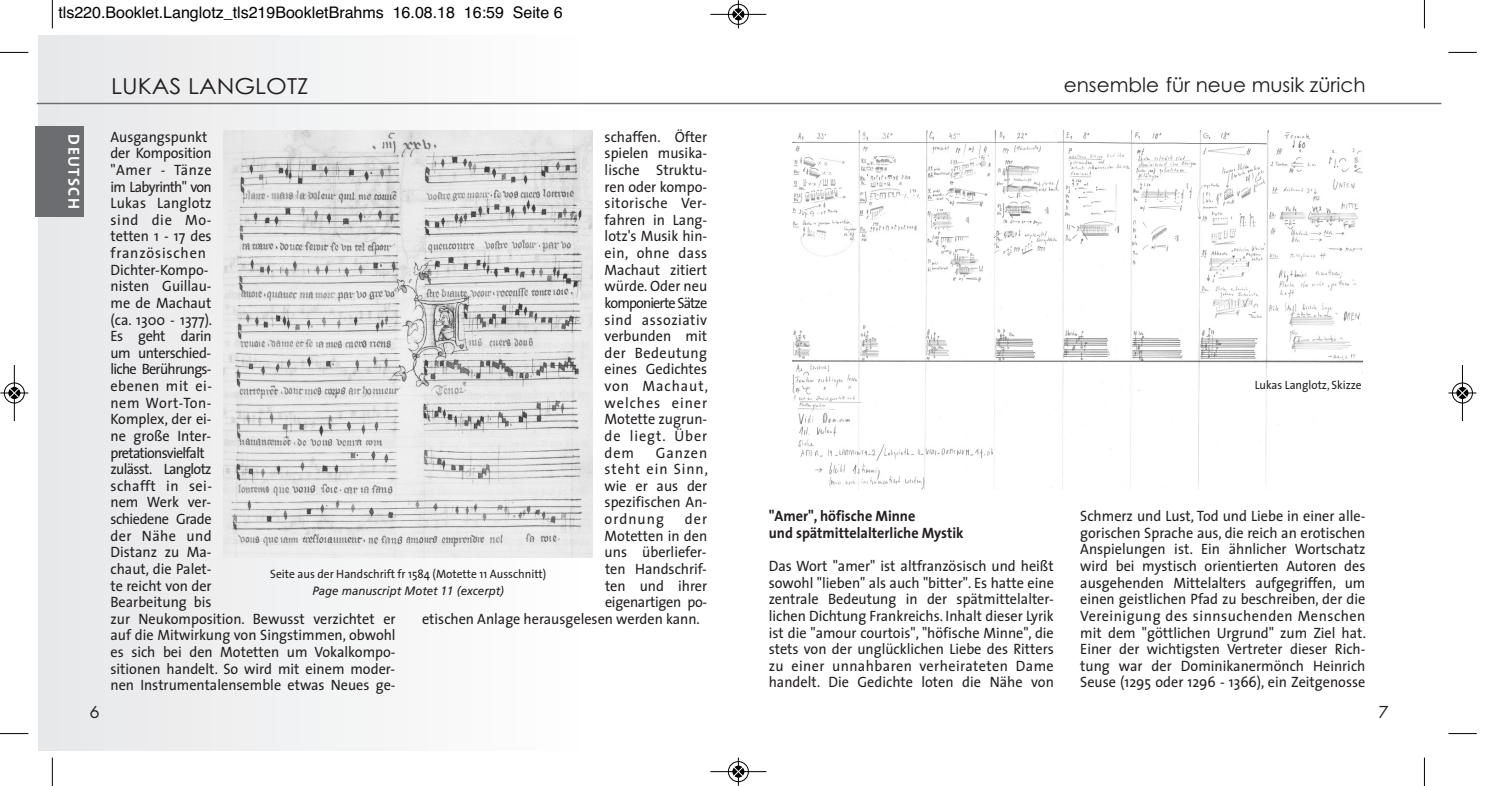
<style>
.page{position:relative;width:1511px;height:786px;background:#fff}
.page>*{position:absolute;margin:0;border:0;box-sizing:border-box;transform-origin:0 0}
.t1{font:22px "Century Gothic";color:#231f20;scale:1.09 1}
.t2{font:20px "Century Gothic";color:#231f20}
.t3{font:16px "Helvetica";color:#000}
.t4{font:700 16px "The Sans";letter-spacing:.09em;color:#fff}
.t5{font:16px "Futura";color:#231f20}
.t6{font:15px/16.6px "The Sans";color:#231f20;text-align:justify;scale:.95 1}
.t7{font:700 15px/16.6px "The Sans";color:#231f20;scale:.95 1}
.t8{font:15px "The Sans";letter-spacing:-.02em;color:#231f20;scale:.95 1}
.t9{font:12.2px "The Sans";color:#231f20;scale:.95 1}
.t10{font:italic 12.2px "Frutiger";color:#231f20;scale:.95 1}
.t11{font:12px "The Sans";color:#231f20;scale:.95 1}
</style>
<div class="page">
<div style="left:38px;top:35px;width:548px;height:715px;background:linear-gradient(to right,#e7e7e9,#fefefe)"></div>
<div style="left:35px;top:126px;width:49px;height:91px;background:#6c6d70"></div>
<hr style="left:37px;top:103px;width:1404px;height:1px;background:#6c6d70">
<img style="left:224px;top:130px;width:369px;height:427px">
<img style="left:792px;top:131px;width:570px;height:358px">
<svg style="left:52px;top:0;width:1px;height:28px"></svg>
<svg style="left:0;top:52px;width:28px;height:1px"></svg>
<svg style="left:1424px;top:0;width:1px;height:28px"></svg>
<svg style="left:1448px;top:52px;width:29px;height:1px"></svg>
<svg style="left:52px;top:757px;width:1px;height:28px"></svg>
<svg style="left:1424px;top:757px;width:1px;height:28px"></svg>
<hr style="left:710px;top:14px;width:56px;height:1px;background:#000">
<div style="left:728px;top:4px;width:21px;height:21px;border:1px solid #000;border-radius:50%"></div>
<svg style="left:733px;top:0;width:10px;height:28px"></svg>
<hr style="left:710px;top:770px;width:56px;height:1px;background:#000">
<div style="left:728px;top:760px;width:21px;height:21px;border:1px solid #000;border-radius:50%"></div>
<svg style="left:733px;top:757px;width:10px;height:28px"></svg>
<hr style="left:14px;top:365px;width:1px;height:56px;background:#000">
<div style="left:4px;top:382px;width:21px;height:21px;border:1px solid #000;border-radius:50%"></div>
<svg style="left:0;top:387px;width:28px;height:11px"></svg>
<hr style="left:1462px;top:365px;width:1px;height:56px;background:#000">
<div style="left:1452px;top:382px;width:21px;height:21px;border:1px solid #000;border-radius:50%"></div>
<svg style="left:1448px;top:387px;width:28px;height:11px"></svg>
<p class="t3" style="left:58px;top:7px;width:506px">tls220.Booklet.Langlotz_tls219BookletBrahms 16.08.18 16:59 Seite 6</p>
<h1 class="t1" style="left:111px;top:77px;width:183px">LUKAS LANGLOTZ</h1>
<p class="t4" style="left:80px;top:134px;width:76px;rotate:90deg">DEUTSCH</p>
<p class="t5" style="left:90px;top:704px;width:11px">6</p>
<p class="t6" style="left:111px;top:130px;width:302px;text-align:left">Ausgangspunkt<br>der Komposition<br>"Amer - Tänze<br>im Labyrinth" von<br>Lukas Langlotz<br>sind die Mo-<br>tetten 1 - 17 des<br>französischen<br>Dichter-Kompo-<br>nisten Guillau-<br>me de Machaut<br>(ca. 1300 - 1377).<br>Es geht darin<br>um unterschied-<br>liche Berührungs-<br>ebenen mit ei-<br>nem Wort-Ton-<br>Komplex, der ei-<br>ne große Inter-<br>pretationsvielfalt<br>zulässt. Langlotz<br>schafft in sei-<br>nem Werk ver-<br>schiedene Grade<br>der Nähe und<br>Distanz zu Ma-<br>chaut, die Palet-<br>te reicht von der<br>Bearbeitung bis<br>zur Neukomposition. Bewusst verzichtet er auf die Mitwirkung von Singstimmen, obwohl es sich bei den Motetten um Vokalkompo&shy;sitionen handelt. So wird mit einem moder&shy;nen Instrumentalensemble etwas Neues ge-</p>
<p class="t6" style="left:605px;top:130px;width:110px">schaffen. Öfter spielen musika&shy;lische Struktu&shy;ren oder kompo&shy;sitorische Ver&shy;fahren in Lang&shy;lotz's Musik hin&shy;ein, ohne dass Machaut zitiert würde. Oder neu komponierte Sätze sind assoziativ verbunden mit der Bedeutung eines Gedichtes von Machaut, welches einer Motette zugrun&shy;de liegt. Über dem</p>
<p class="t6" style="left:605px;top:445px;width:110px;text-indent:51px">Ganzen steht ein Sinn, wie er aus der spezifischen An&shy;ordnung</p>
<p class="t6" style="left:685px;top:512px;width:25px">der</p>
<p class="t6" style="left:605px;top:528px;width:109px">Motetten in den</p>
<p class="t6" style="left:605px;top:545px;width:109px">uns überliefer-</p>
<p class="t6" style="left:605px;top:561px;width:109px">ten Handschrif-</p>
<p class="t6" style="left:605px;top:578px;width:109px">ten und ihrer</p>
<p class="t8" style="left:605px;top:595px;width:109px">eigenartigen po-</p>
<p class="t6" style="left:422px;top:611px;width:294px">etischen Anlage herausgelesen werden kann.</p>
<p class="t9" style="left:270px;top:569px;width:292px">Seite aus der Handschrift fr 1584 (Motette 11 Ausschnitt)</p>
<p class="t10" style="left:312px;top:585px;width:203px">Page manuscript Motet 11 (excerpt)</p>
<h2 class="t2" style="left:1064px;top:77px;width:303px">ensemble für neue musik zürich</h2>
<p class="t11" style="left:1255px;top:379px;width:114px">Lukas Langlotz, Skizze</p>
<p class="t7" style="left:769px;top:509px;width:207px">"Amer", höfische Minne<br>und spätmittelalterliche Mystik</p>
<p class="t6" style="left:769px;top:558px;width:302px">Das Wort "amer" ist altfranzösisch und heißt sowohl "lieben" als auch "bitter". Es hatte eine zentrale Bedeutung in der spätmittelalter&shy;lichen Dichtung Frankreichs. Inhalt dieser Lyrik ist die "amour courtois", "höfische Minne", die stets von der unglücklichen Liebe des Ritters zu einer unnahbaren verheirateten Dame handelt. Die Gedichte loten die Nähe von</p>
<p class="t6" style="left:1080px;top:509px;width:302px">Schmerz und Lust, Tod und Liebe in einer alle&shy;gorischen Sprache aus, die reich an erotischen Anspielungen ist. Ein ähnlicher Wortschatz wird bei mystisch orientierten Autoren des ausgehenden Mittelalters aufgegriffen, um einen geistlichen Pfad zu beschreiben, der die Vereinigung des sinnsuchenden Menschen mit dem "göttlichen Urgrund" zum Ziel hat.<br>Einer der wichtigsten Vertreter dieser Rich&shy;tung war der Dominikanermönch Heinrich Seuse (1295 oder 1296 - 1366), ein Zeitgenosse</p>
<p class="t5" style="left:1379px;top:704px;width:11px">7</p>
</div>
